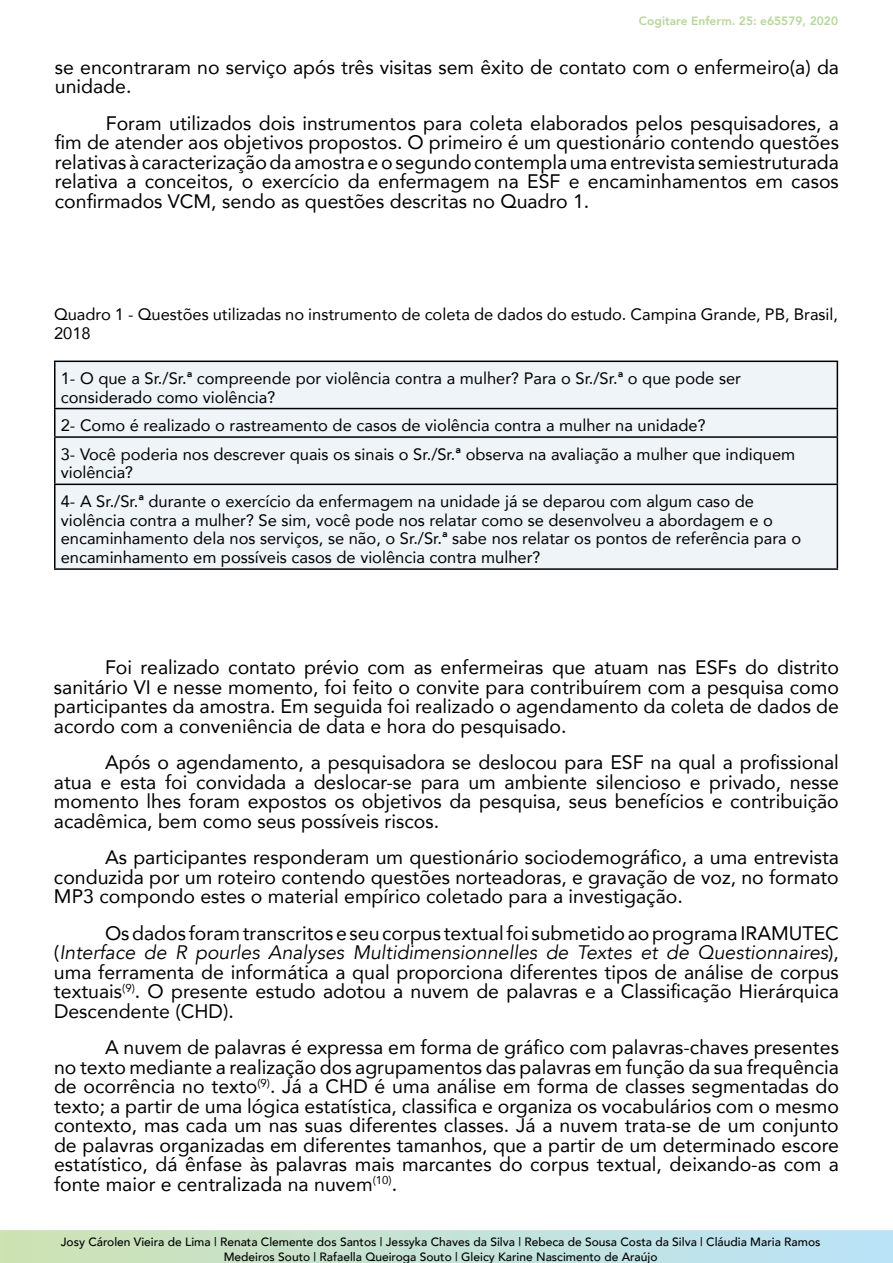
<style>
.page{position:relative;width:893px;height:1263px;background:#fff}
.page>*{position:absolute;margin:0;border:0;box-sizing:border-box;transform-origin:0 0}
.t1{font:19.5px/19.5px "Avenir";color:#000;text-align:justify}
.t2{font:16.5px/18.8px "Avenir";color:#000}
.t3{font:500 12px/14.4px "Avenir";color:#000;text-align:center}
.t4{font:800 12px "Avenir";color:#b7d69b}
.s1{font-style:italic}
</style>
<div class="page">
<svg style="left:0;top:1230px;width:893px;height:33px;background:#c4e2d6"></svg>
<div style="left:56px;top:362px;width:781px;height:206px;background:#eff4f9"></div>
<hr style="left:54px;top:361px;width:784px;height:1px;background:#000">
<hr style="left:54px;top:362px;width:2px;height:46px;background:#000">
<hr style="left:837px;top:362px;width:1px;height:46px;background:#000">
<hr style="left:54px;top:408px;width:784px;height:1px;background:#000">
<hr style="left:54px;top:409px;width:2px;height:27px;background:#000">
<svg style="left:837px;top:409px;width:1px;height:27px"></svg>
<hr style="left:54px;top:436px;width:784px;height:2px;background:#000">
<hr style="left:54px;top:438px;width:2px;height:46px;background:#000">
<hr style="left:837px;top:438px;width:1px;height:46px;background:#000">
<hr style="left:54px;top:484px;width:784px;height:1px;background:#000">
<hr style="left:54px;top:485px;width:2px;height:83px;background:#000">
<hr style="left:837px;top:485px;width:1px;height:83px;background:#000">
<hr style="left:54px;top:568px;width:784px;height:2px;background:#000">
<p class="t4" style="left:639px;top:12px;width:201px">Cogitare Enferm. 25: e65579, 2020</p>
<p class="t1" style="left:55px;top:56px;width:786px">se encontraram no serviço após três visitas sem êxito de contato com o enfermeiro(a) da unidade.</p>
<p class="t1" style="left:55px;top:112px;width:786px;text-indent:51px">Foram utilizados dois instrumentos para coleta elaborados pelos pesquisadores, a fim de atender aos objetivos propostos. O primeiro é um questionário contendo questões relativas à caracterização da amostra e o segundo contempla uma entrevista semiestruturada relativa a conceitos, o exercício da enfermagem na ESF e encaminhamentos em casos confirmados VCM, sendo as questões descritas no Quadro 1.</p>
<p class="t2" style="left:54px;top:304px;width:786px">Quadro 1 - Questões utilizadas no instrumento de coleta de dados do estudo. Campina Grande, PB, Brasil,<br>2018</p>
<p class="t2" style="left:61px;top:368px;width:682px">1- O que a Sr./Sr.ª compreende por violência contra a mulher? Para o Sr./Sr.ª o que pode ser considerado como violência?</p>
<p class="t2" style="left:61px;top:411px;width:736px;line-height:28.5px">2- Como é realizado o rastreamento de casos de violência contra a mulher na unidade?<br>3- Você poderia nos descrever quais os sinais o Sr./Sr.ª observa na avaliação a mulher que indiquem</p>
<p class="t2" style="left:61px;top:458px;width:695px;line-height:28.5px">violência?<br>4- A Sr./Sr.ª durante o exercício da enfermagem na unidade já se deparou com algum caso de</p>
<p class="t2" style="left:61px;top:510px;width:742px">violência contra a mulher? Se sim, você pode nos relatar como se desenvolveu a abordagem e o encaminhamento dela nos serviços, se não, o Sr./Sr.ª sabe nos relatar os pontos de referência para o encaminhamento em possíveis casos de violência contra mulher?</p>
<p class="t1" style="left:54px;top:657px;width:786px;text-indent:51px">Foi realizado contato prévio com as enfermeiras que atuam nas ESFs do distrito sanitário VI e nesse momento, foi feito o convite para contribuírem com a pesquisa como participantes da amostra. Em seguida foi realizado o agendamento da coleta de dados de acordo com a conveniência de data e hora do pesquisado.</p>
<p class="t1" style="left:54px;top:752px;width:786px;text-indent:51px">Após o agendamento, a pesquisadora se deslocou para ESF na qual a profissional atua e esta foi convidada a deslocar-se para um ambiente silencioso e privado, nesse momento lhes foram expostos os objetivos da pesquisa, seus benefícios e contribuição acadêmica, bem como seus possíveis riscos.</p>
<p class="t1" style="left:54px;top:847px;width:786px;text-indent:51px">As participantes responderam um questionário sociodemográfico, a uma entrevista conduzida por um roteiro contendo questões norteadoras, e gravação de voz, no formato MP3 compondo estes o material empírico coletado para a investigação.</p>
<p class="t1" style="left:54px;top:923px;width:786px;text-indent:51px">Os dados foram transcritos e seu corpus textual foi submetido ao programa IRAMUTEC (<span class="s1">Interface de R pourles Analyses Multidimensionnelles de Textes et de Questionnaires</span>), uma ferramenta de informática a qual proporciona diferentes tipos de análise de corpus textuais<sup>(9)</sup>. O presente estudo adotou a nuvem de palavras e a Classificação Hierárquica Descendente (CHD).</p>
<p class="t1" style="left:54px;top:1037px;width:786px;text-indent:51px">A nuvem de palavras é expressa em forma de gráfico com palavras-chaves presentes no texto mediante a realização dos agrupamentos das palavras em função da sua frequência de ocorrência no texto<sup>(9)</sup>. Já a CHD é uma análise em forma de classes segmentadas do texto; a partir de uma lógica estatística, classifica e organiza os vocabulários com o mesmo contexto, mas cada um nas suas diferentes classes. Já a nuvem trata-se de um conjunto de palavras organizadas em diferentes tamanhos, que a partir de um determinado escore estatístico, dá ênfase às palavras mais marcantes do corpus textual, deixando-as com a fonte maior e centralizada na nuvem<sup>(10)</sup>.</p>
<p class="t3" style="left:61px;top:1234px;width:761px">Josy Cárolen Vieira de Lima | Renata Clemente dos Santos | Jessyka Chaves da Silva | Rebeca de Sousa Costa da Silva | Cláudia Maria Ramos<br>Medeiros Souto | Rafaella Queiroga Souto | Gleicy Karine Nascimento de Araújo</p>
</div>
